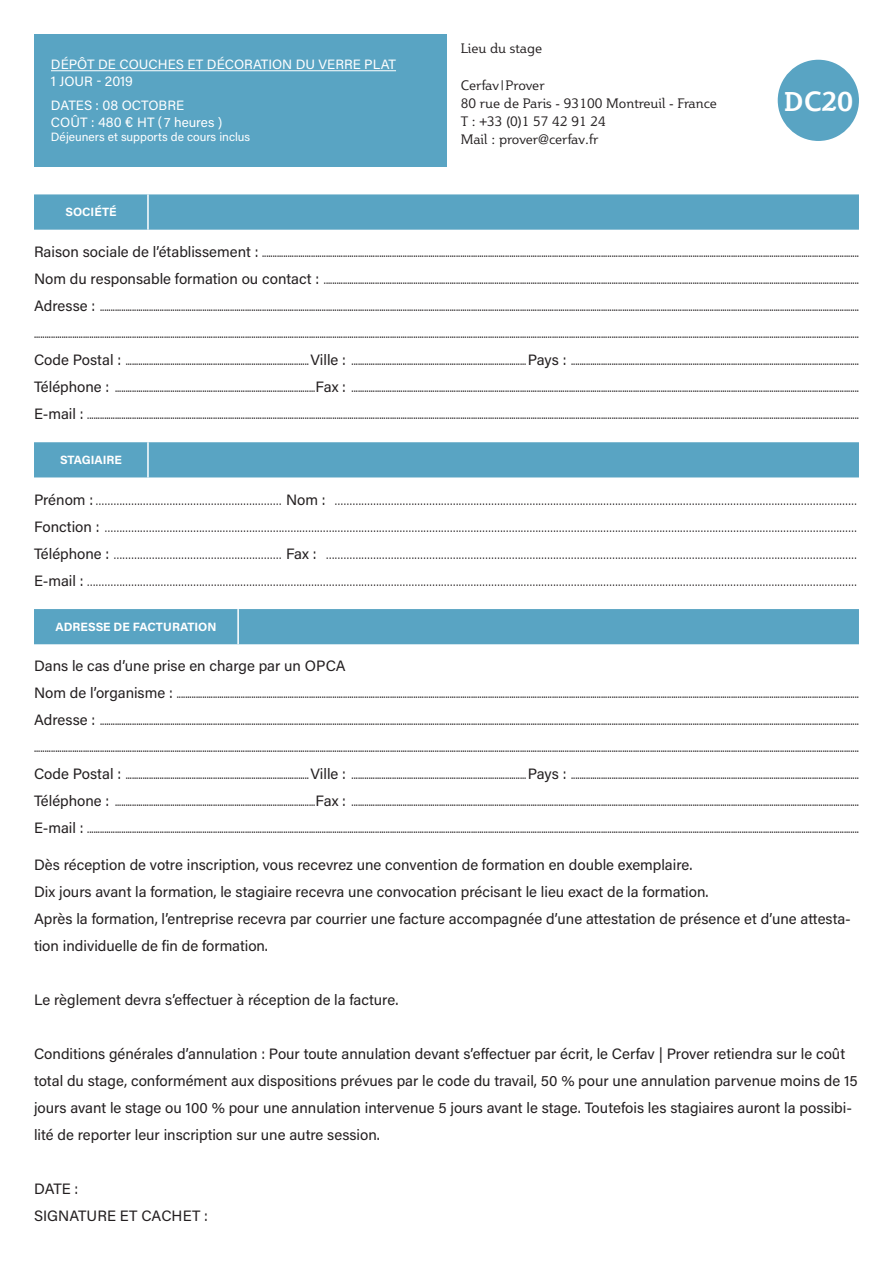
<style>
.page{position:relative;width:893px;height:1263px;background:#fff}
.page>*{position:absolute;margin:0;border:0;box-sizing:border-box;transform-origin:0 0}
.Code_dans_polygone{font:700 27px "Plume";color:#fff}
.t1{font:15px/27px "Acumin Pro";color:#231f20}
.t2{font:13.5px "Plume";color:#231f20}
.t3{font:13.5px/16.2px "Acumin Pro";color:#fff}
.jours_dans_cartouche{font:700 12px "Acumin Pro";color:#fff}
.t4{font:12px "Acumin Pro";color:#fff}
.t5{font:10.5px "Acumin Pro";color:#231f20}
.s1{font-size:15px}
</style>
<div class="page">
<div style="left:34px;top:194px;width:825px;height:36px;background:#59a4c3"></div>
<hr style="left:147px;top:194px;width:2px;height:36px;background:#fff">
<div style="left:34px;top:609px;width:825px;height:35px;background:#59a4c3"></div>
<hr style="left:237px;top:609px;width:2px;height:35px;background:#fff">
<div style="left:34px;top:442px;width:825px;height:35px;background:#59a4c3"></div>
<hr style="left:147px;top:442px;width:2px;height:35px;background:#fff">
<div style="left:34px;top:34px;width:412px;height:133px;background:#59a4c3"></div>
<hr style="left:51px;top:70px;width:345px;height:1px;background:#fff">
<div style="left:778px;top:60px;width:81px;height:81px;background:#59a4c3;border-radius:50%"></div>
<p class="t3" style="left:51px;top:56px;width:347px">DÉPÔT DE COUCHES ET DÉCORATION DU VERRE PLAT<br>1 JOUR - 2019</p>
<p class="t3" style="left:51px;top:97px;width:135px">DATES : 08 OCTOBRE</p>
<p class="t3" style="left:51px;top:113px;width:173px">COÛT : 480 <span class="s1">€</span> HT ( 7 heures )</p>
<p class="t4" style="left:51px;top:129px;width:201px">Déjeuners et supports de cours inclus</p>
<p class="jours_dans_cartouche" style="left:65px;top:204px;width:53px">SOCIÉTÉ</p>
<p class="t2" style="left:461px;top:40px;width:83px">Lieu du stage</p>
<p class="t2" style="left:461px;top:77px;width:86px">Cerfav|Prover</p>
<p class="t2" style="left:461px;top:95px;width:258px">80 rue de Paris - 93100 Montreuil - France</p>
<p class="t2" style="left:461px;top:113px;width:147px">T : +33 (0)1 57 42 91 24</p>
<p class="t2" style="left:461px;top:131px;width:139px">Mail : prover@cerfav.fr</p>
<p class="Code_dans_polygone" style="left:784px;top:84px;width:70px">DC20</p>
<p class="t5" style="left:34px;top:246px;width:826px"><span class="s1">Raison sociale de l’établissement :</span> ........................................................................................................................................................................................................................................................................................</p>
<p class="t5" style="left:34px;top:273px;width:826px"><span class="s1">Nom du responsable formation ou contact :</span> ...........................................................................................................................................................................................................................................................</p>
<p class="t5" style="left:34px;top:300px;width:826px"><span class="s1">Adresse :</span> ....................................................................................................................................................................................................................................................................................................................................................................</p>
<p class="t5" style="left:34px;top:327px;width:826px">...................................................................................................................................................................................................................................................................................................................................................................................................</p>
<p class="t5" style="left:34px;top:354px;width:826px"><span class="s1">Code Postal :</span> ......................................................................................<span class="s1">Ville :</span> ..................................................................................<span class="s1">Pays :</span> .......................................................................................................................................</p>
<p class="t5" style="left:34px;top:381px;width:826px"><span class="s1">Téléphone :</span> ..............................................................................................<span class="s1">Fax :</span> ..............................................................................................................................................................................................................................................</p>
<p class="t5" style="left:34px;top:408px;width:826px"><span class="s1">E-mail :</span> ..........................................................................................................................................................................................................................................................................................................................................................................</p>
<p class="jours_dans_cartouche" style="left:60px;top:452px;width:63px">STAGIAIRE</p>
<p class="t5" style="left:34px;top:494px;width:825px"><span class="s1">Prénom :</span> ……………………………………………………… <span class="s1">Nom :</span> ……………………………………………………………………………………………………………………………………………………………</p>
<p class="t5" style="left:34px;top:521px;width:825px"><span class="s1">Fonction :</span> …………………………………………………………………………………………………………………………………………………………………………………………………………………………………</p>
<p class="t5" style="left:34px;top:548px;width:825px"><span class="s1">Téléphone :</span> ………………………………………………… <span class="s1">Fax :</span> ………………………………………………………………………………………………………………………………………………………………</p>
<p class="t5" style="left:34px;top:575px;width:825px"><span class="s1">E-mail :</span> ………………………………………………………………………………………………………………………………………………………………………………………………………………………………………</p>
<p class="jours_dans_cartouche" style="left:56px;top:618px;width:162px">ADRESSE DE FACTURATION</p>
<p class="t1" style="left:34px;top:652px;width:313px">Dans le cas d’une prise en charge par un OPCA</p>
<p class="t5" style="left:34px;top:687px;width:826px"><span class="s1">Nom de l’organisme :</span> ................................................................................................................................................................................................................................................................................................................................</p>
<p class="t5" style="left:34px;top:714px;width:826px"><span class="s1">Adresse :</span> ....................................................................................................................................................................................................................................................................................................................................................................</p>
<p class="t5" style="left:34px;top:741px;width:826px">...................................................................................................................................................................................................................................................................................................................................................................................................</p>
<p class="t5" style="left:34px;top:768px;width:826px"><span class="s1">Code Postal :</span> ......................................................................................<span class="s1">Ville :</span> ..................................................................................<span class="s1">Pays :</span> .......................................................................................................................................</p>
<p class="t5" style="left:34px;top:795px;width:826px"><span class="s1">Téléphone :</span> ..............................................................................................<span class="s1">Fax :</span> ..............................................................................................................................................................................................................................................</p>
<p class="t5" style="left:34px;top:822px;width:826px"><span class="s1">E-mail :</span> ..........................................................................................................................................................................................................................................................................................................................................................................</p>
<p class="t1" style="left:34px;top:851px;width:660px">Dès réception de votre inscription, vous recevrez une convention de formation en double exemplaire.</p>
<p class="t1" style="left:34px;top:878px;width:676px">Dix jours avant la formation, le stagiaire recevra une convocation précisant le lieu exact de la formation.</p>
<p class="t1" style="left:34px;top:905px;width:818px">Après la formation, l’entreprise recevra par courrier une facture accompagnée d’une attestation de présence et d’une attesta&shy;tion individuelle de fin de formation.</p>
<p class="t1" style="left:34px;top:986px;width:366px">Le règlement devra s’effectuer à réception de la facture.</p>
<p class="t1" style="left:34px;top:1040px;width:825px">Conditions générales d’annulation : Pour toute annulation devant s’effectuer par écrit, le Cerfav | Prover retiendra sur le coût total du stage, conformément aux dispositions prévues par le code du travail, 50 % pour une annulation parvenue moins de 15 jours avant le stage ou 100 % pour une annulation intervenue 5 jours avant le stage. Toutefois les stagiaires auront la possibi&shy;lité de reporter leur inscription sur une autre session.</p>
<p class="t1" style="left:34px;top:1175px;width:46px">DATE :</p>
<p class="t1" style="left:34px;top:1202px;width:175px">SIGNATURE ET CACHET :</p>
</div>
